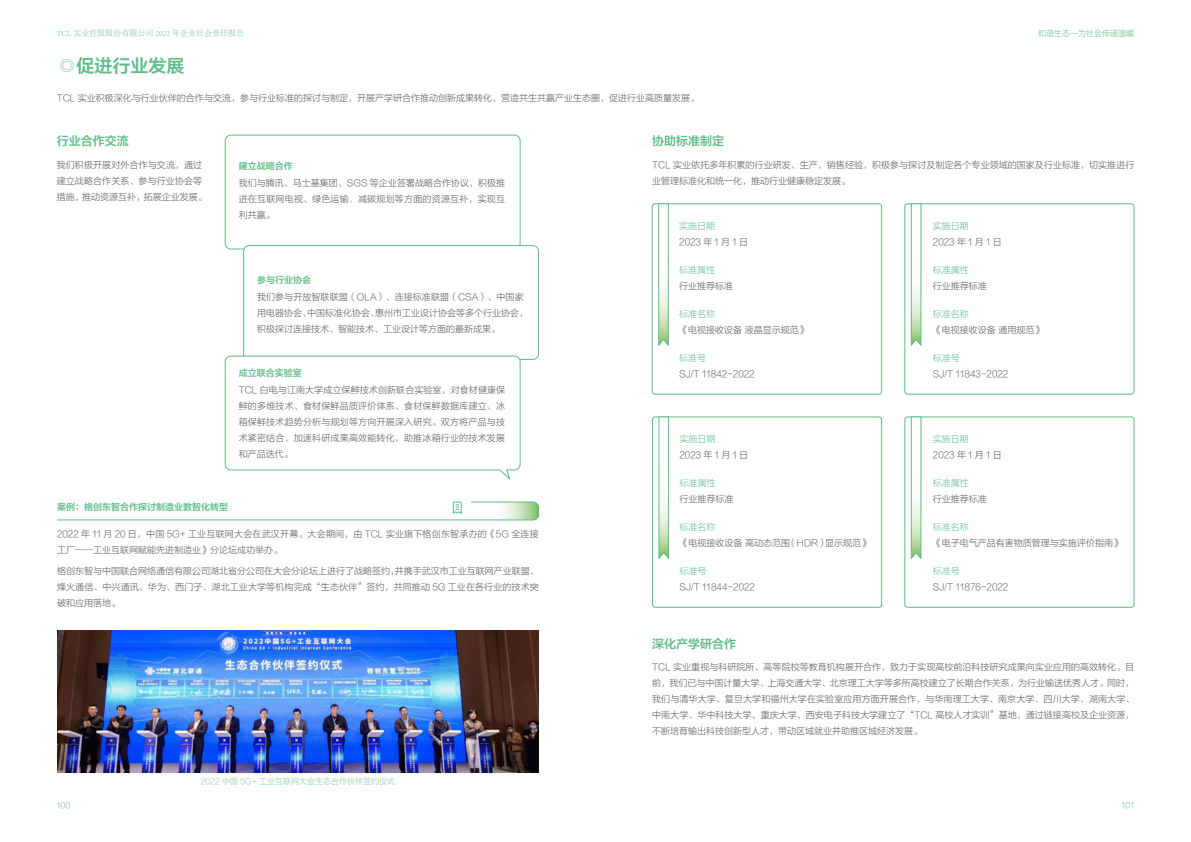
<style>
.page{position:relative;width:1191px;height:842px;background:#fff}
.page>*{position:absolute;margin:0;border:0;box-sizing:border-box;transform-origin:0 0}
.t1{font:18px "FZLTZCHJW GB1 0";color:#60bc89}
.t2{font:12px "FZLTZCHJW GB1 0";color:#60bc89}
.t3{font:9px/16px "FZLTXHJW GB1 0";color:#595757}
.t4{font:9px "FZLTXHJW GB1 0";color:#60bc89}
.t5{font:9px "FZLTZCHJW GB1 0";color:#60bc89}
.t6{font:9px "FZLTXHJW GB1 0";letter-spacing:.25em;color:#595757}
.t7{font:8px "FZLTXHJW GB1 0";color:#89c9a0}
.t8{font:300 8px "Adobe Song Std";color:#60bc89}
.t9{font:8px "FZLTXHJW GB1 0";color:#60bc89}
.s1{font-family:"FZLTXHJW GB1 0"}
</style>
<div class="page">
<img style="left:57px;top:630px;width:482px;height:142px">
<svg style="left:225px;top:135px;width:314px;height:345px"></svg>
<svg style="left:57px;top:501px;width:482px;height:19px"></svg>
<div style="left:904px;top:204px;width:230px;height:190px;border:1px solid #60bc89;border-radius:3px"></div>
<div style="left:652px;top:204px;width:230px;height:190px;border:1px solid #60bc89;border-radius:3px"></div>
<svg style="left:658px;top:203px;width:11px;height:143px"></svg>
<svg style="left:910px;top:203px;width:11px;height:143px"></svg>
<div style="left:652px;top:417px;width:230px;height:190px;border:1px solid #60bc89;border-radius:3px"></div>
<svg style="left:658px;top:416px;width:11px;height:143px"></svg>
<div style="left:904px;top:417px;width:230px;height:190px;border:1px solid #60bc89;border-radius:3px"></div>
<svg style="left:910px;top:416px;width:11px;height:143px"></svg>
<p class="t8" style="left:57px;top:29px;width:189px">TCL 实业控股股份有限公司 2022 年企业社会责任报告</p>
<h1 class="t1" style="left:58px;top:56px;width:128px"><span class="s1">◎</span>促进行业发展</h1>
<p class="t3" style="left:57px;top:90px;width:644px">TCL 实业积极深化与行业伙伴的合作与交流，参与行业标准的探讨与制定，开展产学研合作推动创新成果转化，营造共生共赢产业生态圈，促进行业高质量发展。</p>
<h2 class="t2" style="left:57px;top:134px;width:73px">行业合作交流</h2>
<h2 class="t2" style="left:652px;top:134px;width:73px">协助标准制定</h2>
<p class="t9" style="left:1038px;top:29px;width:97px">和谐生态—为社会传递温暖</p>
<p class="t3" style="left:57px;top:157px;width:152px">我们积极开展对外合作与交流，通过建立战略合作关系、参与行业协会等措施，推动资源互补，拓展企业发展。</p>
<p class="t5" style="left:239px;top:161px;width:55px">建立战略合作</p>
<p class="t3" style="left:239px;top:175px;width:268px;text-align:justify">我们与腾讯、马士基集团、SGS 等企业签署战略合作协议，积极推进在互联网电视、绿色运输、减碳规划等方面的资源互补，实现互利共赢。</p>
<p class="t5" style="left:257px;top:275px;width:55px">参与行业协会</p>
<p class="t3" style="left:257px;top:289px;width:272px">我们参与开放智联联盟（OLA）、连接标准联盟（CSA）、中国家用电器协会、中国标准化协会、惠州市工业设计协会等多个行业协会，积极探讨连接技术、智能技术、工业设计等方面的最新成果。</p>
<p class="t5" style="left:239px;top:368px;width:64px">成立联合实验室</p>
<p class="t3" style="left:239px;top:382px;width:268px;text-align:justify">TCL 白电与江南大学成立保鲜技术创新联合实验室，对食材健康保鲜的多维技术、食材保鲜品质评价体系、食材保鲜数据库建立、冰箱保鲜技术趋势分析与规划等方向开展深入研究。双方将产品与技术紧密结合，加速科研成果高效能转化，助推冰箱行业的技术发展和产品迭代。</p>
<p class="t5" style="left:57px;top:501px;width:172px">案例：格创东智合作探讨制造业数智化转型</p>
<p class="t3" style="left:57px;top:526px;width:483px">2022 年 11 月 20 日，中国 5G+ 工业互联网大会在武汉开幕。大会期间，由 TCL 实业旗下格创东智承办的《5G 全连接工厂——工业互联网赋能先进制造业》分论坛成功举办。</p>
<p class="t3" style="left:57px;top:563px;width:483px;text-align:justify">格创东智与中国联合网络通信有限公司湖北省分公司在大会分论坛上进行了战略签约，并携手武汉市工业互联网产业联盟、烽火通信、中兴通讯、华为、西门子、湖北工业大学等机构完成“生态伙伴”签约，共同推动 5G 工业在各行业的技术突破和应用落地。</p>
<p class="t9" style="left:57px;top:801px;width:15px">100</p>
<p class="t7" style="left:201px;top:777px;width:196px">2022 中国 5G+ 工业互联网大会生态合作伙伴签约仪式</p>
<p class="t3" style="left:652px;top:157px;width:484px">TCL 实业依托多年积累的行业研发、生产、销售经验，积极参与探讨及制定各个专业领域的国家及行业标准，切实推进行业管理标准化和统一化，推动行业健康稳定发展。</p>
<p class="t4" style="left:679px;top:221px;width:37px">实施日期</p>
<p class="t6" style="left:679px;top:237px;width:70px">2023年1月1日</p>
<p class="t4" style="left:679px;top:265px;width:37px">标准属性</p>
<p class="t3" style="left:679px;top:278px;width:55px">行业推荐标准</p>
<p class="t4" style="left:679px;top:309px;width:37px">标准名称</p>
<p class="t3" style="left:679px;top:322px;width:130px">《电视接收设备 液晶显示规范》</p>
<p class="t4" style="left:679px;top:353px;width:28px">标准号</p>
<p class="t3" style="left:679px;top:366px;width:77px">SJ/T 11842-2022</p>
<p class="t4" style="left:679px;top:435px;width:37px">实施日期</p>
<p class="t6" style="left:679px;top:450px;width:70px">2023年1月1日</p>
<p class="t4" style="left:679px;top:478px;width:37px">标准属性</p>
<p class="t3" style="left:679px;top:491px;width:55px">行业推荐标准</p>
<p class="t4" style="left:679px;top:522px;width:37px">标准名称</p>
<p class="t3" style="left:679px;top:535px;width:192px">《电视接收设备 高动态范围（HDR）显示规范》</p>
<p class="t4" style="left:679px;top:566px;width:28px">标准号</p>
<p class="t3" style="left:679px;top:579px;width:77px">SJ/T 11844-2022</p>
<h2 class="t2" style="left:652px;top:637px;width:85px">深化产学研合作</h2>
<p class="t4" style="left:933px;top:221px;width:37px">实施日期</p>
<p class="t6" style="left:933px;top:237px;width:70px">2023年1月1日</p>
<p class="t4" style="left:933px;top:265px;width:37px">标准属性</p>
<p class="t3" style="left:933px;top:278px;width:55px">行业推荐标准</p>
<p class="t4" style="left:933px;top:309px;width:37px">标准名称</p>
<p class="t3" style="left:933px;top:322px;width:112px">《电视接收设备 通用规范》</p>
<p class="t4" style="left:933px;top:353px;width:28px">标准号</p>
<p class="t3" style="left:933px;top:366px;width:77px">SJ/T 11843-2022</p>
<p class="t4" style="left:933px;top:435px;width:37px">实施日期</p>
<p class="t6" style="left:933px;top:450px;width:70px">2023年1月1日</p>
<p class="t4" style="left:933px;top:478px;width:37px">标准属性</p>
<p class="t3" style="left:933px;top:491px;width:55px">行业推荐标准</p>
<p class="t4" style="left:933px;top:522px;width:37px">标准名称</p>
<p class="t3" style="left:933px;top:535px;width:190px">《电子电气产品有害物质管理与实施评价指南》</p>
<p class="t4" style="left:933px;top:566px;width:28px">标准号</p>
<p class="t3" style="left:933px;top:579px;width:77px">SJ/T 11876-2022</p>
<p class="t3" style="left:652px;top:660px;width:483px;text-align:justify">TCL 实业重视与科研院所、高等院校等教育机构展开合作，致力于实现高校前沿科技研究成果向实业应用的高效转化。目前，我们已与中国计量大学、上海交通大学、北京理工大学等多所高校建立了长期合作关系，为行业输送优秀人才。同时，我们与清华大学、复旦大学和福州大学在实验室应用方面开展合作，与华南理工大学、南京大学、四川大学、湖南大学、中南大学、华中科技大学、重庆大学、西安电子科技大学建立了“TCL 高校人才实训”基地，通过链接高校及企业资源，不断培育输出科技创新型人才，带动区域就业并助推区域经济发展。</p>
<p class="t9" style="left:1121px;top:801px;width:14px">101</p>
</div>
